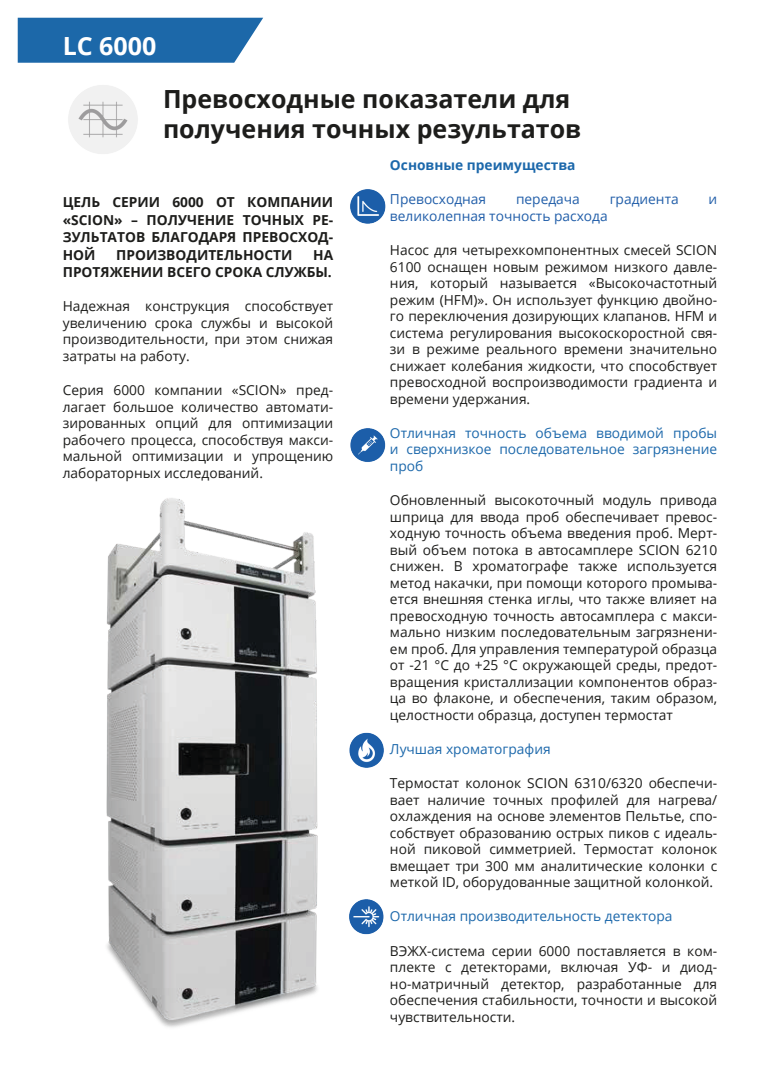
<style>
.page{position:relative;width:780px;height:1088px;background:#fff}
.page>*{position:absolute;margin:0;border:0;box-sizing:border-box;transform-origin:0 0}
.t1{font:700 25px/30px "Open Sans";color:#1d1d1b}
.t2{font:700 25px "Open Sans";color:#fff}
.t3{font:13.75px/16.5px "Open Sans";color:#1d1d1b;text-align:justify}
.t4{font:13.75px/16.5px "Open Sans";color:#1c68ab;text-align:justify}
.t5{font:700 13.75px/17.5px "Open Sans";color:#1d1d1b;text-align:justify}
.t6{font:13.75px "Open Sans";color:#215ea9}
.t7{font:700 13.75px "Open Sans";color:#1c68ab}
</style>
<div class="page">
<svg style="left:18px;top:18px;width:245px;height:45px;background:#2a71ae"></svg>
<img style="left:68px;top:85px;width:70px;height:69px">
<img style="left:350px;top:189px;width:36px;height:35px">
<img style="left:350px;top:428px;width:36px;height:34px">
<img style="left:106px;top:498px;width:278px;height:530px">
<h1 class="t2" style="left:63px;top:28px;width:95px">LC 6000</h1>
<h1 class="t1" style="left:163px;top:83px;width:420px">Превосходные показатели для получения точных результатов</h1>
<p class="t5" style="left:63px;top:193px;width:272px">ЦЕЛЬ СЕРИИ 6000 ОТ КОМПАНИИ «SCION» – ПОЛУЧЕНИЕ ТОЧНЫХ РЕ-ЗУЛЬТАТОВ БЛАГОДАРЯ ПРЕВОСХОД-НОЙ</p>
<p class="t5" style="left:116px;top:246px;width:178px">ПРОИЗВОДИТЕЛЬНОСТИ</p>
<p class="t5" style="left:63px;top:246px;width:272px;text-align:right">НА<br>ПРОТЯЖЕНИИ ВСЕГО СРОКА СЛУЖБЫ.</p>
<p class="t3" style="left:63px;top:298px;width:272px">Надежная конструкция способствует увеличению срока службы и высокой производительности, при этом снижая затраты на работу.</p>
<p class="t3" style="left:63px;top:382px;width:272px">Серия 6000 компании «SCION» пред&shy;лагает большое количество автомати&shy;зированных опций для оптимизации рабочего процесса, способствуя макси&shy;мальной оптимизации и упрощению лабораторных исследований.</p>
<p class="t7" style="left:390px;top:155px;width:187px">Основные преимущества</p>
<p class="t6" style="left:390px;top:190px;width:98px">Превосходная</p>
<p class="t6" style="left:516px;top:190px;width:65px">передача</p>
<p class="t6" style="left:609px;top:190px;width:71px">градиента</p>
<p class="t6" style="left:708px;top:190px;width:10px">и</p>
<p class="t6" style="left:390px;top:206px;width:219px">великолепная точность расхода</p>
<p class="t3" style="left:390px;top:241px;width:329px">Насос для четырехкомпонентных смесей SCION 6100 оснащен новым режимом низкого давле&shy;ния, который называется «Высокочастотный режим (HFM)». Он использует функцию двойно&shy;го переключения дозирующих клапанов. HFM и система регулирования высокоскоростной свя&shy;зи в режиме реального времени значительно снижает колебания жидкости, что способствует превосходной воспроизводимости градиента и времени удержания.</p>
<p class="t4" style="left:390px;top:424px;width:329px">Отличная точность объема вводимой пробы и сверхнизкое последовательное загрязнение проб</p>
<p class="t3" style="left:390px;top:491px;width:329px">Обновленный высокоточный модуль привода шприца для ввода проб обеспечивает превос&shy;ходную точность объема введения проб. Мерт&shy;вый объем потока в автосамплере SCION 6210 снижен. В хроматографе также используется метод накачки, при помощи которого промыва&shy;ется внешняя стенка иглы, что также влияет на превосходную точность автосамплера с макси&shy;мально низким последовательным загрязнени&shy;ем проб. Для управления температурой образца от -21 °C до +25 °C окружающей среды, предот&shy;вращения кристаллизации компонентов образ&shy;ца во флаконе, и обеспечения, таким образом, целостности образца, доступен термостат</p>
<p class="t4" style="left:390px;top:740px;width:162px">Лучшая хроматография</p>
<p class="t3" style="left:390px;top:774px;width:329px">Термостат колонок SCION 6310/6320 обеспечи&shy;вает наличие точных профилей для нагрева/ охлаждения на основе элементов Пельтье, спо&shy;собствует образованию острых пиков с идеаль&shy;ной пиковой симметрией. Термостат колонок вмещает три 300 мм аналитические колонки с меткой ID, оборудованные защитной колонкой.</p>
<p class="t4" style="left:390px;top:908px;width:284px">Отличная производительность детектора</p>
<p class="t3" style="left:390px;top:942px;width:329px">ВЭЖХ-система серии 6000 поставляется в ком&shy;плекте с детекторами, включая УФ- и диод&shy;но-матричный детектор, разработанные для обеспечения стабильности, точности и высокой чувствительности.</p>
</div>
